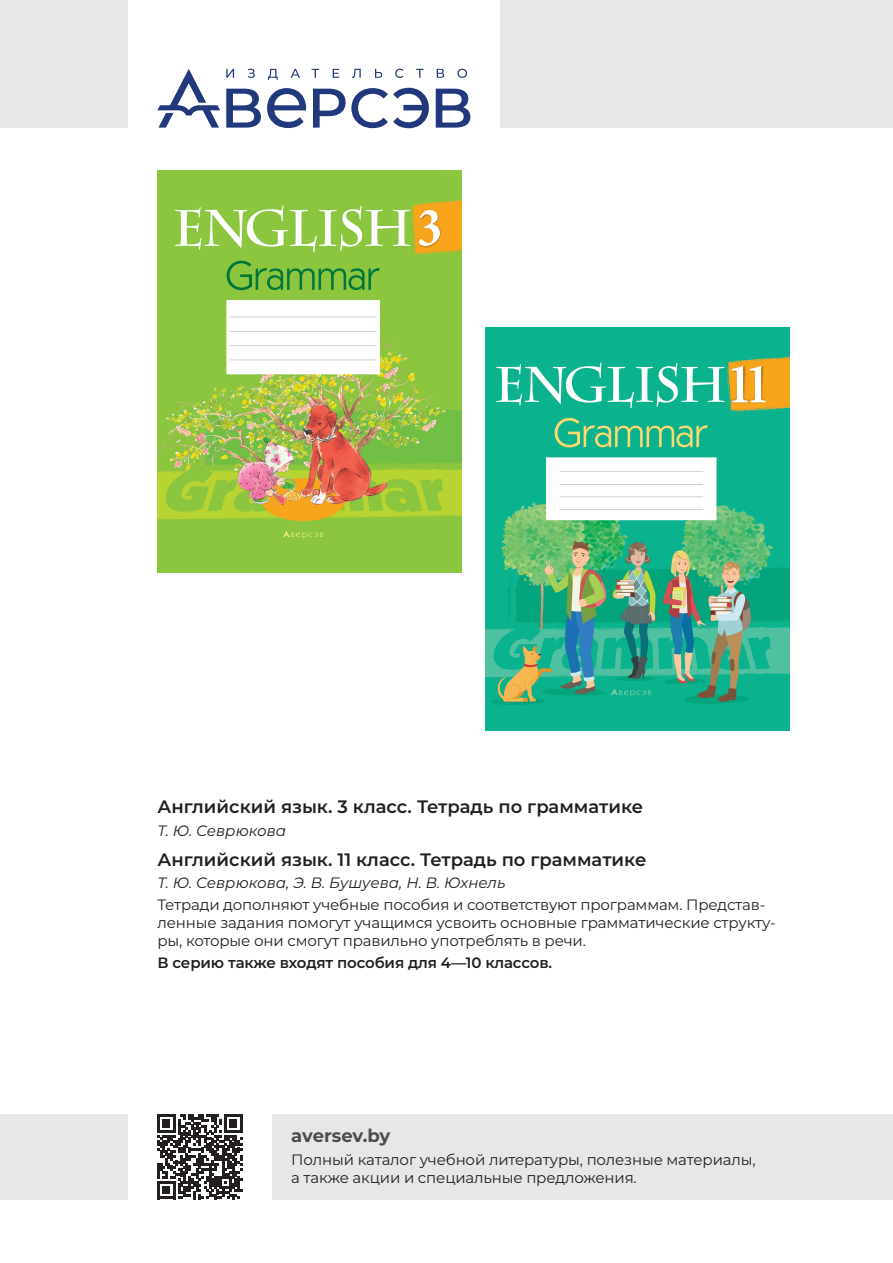
<style>
.page{position:relative;width:893px;height:1263px;background:#fff}
.page>*{position:absolute;margin:0;border:0;box-sizing:border-box;transform-origin:0 0}
.t1{font:600 18px "Montserrat";color:#231f20}
.t2{font:700 18px "Montserrat";letter-spacing:-.01em;color:#4b4c4d}
.t3{font:15px/18px "Montserrat";letter-spacing:-.01em;color:#231f20}
.t4{font:italic 15px "Montserrat";color:#231f20}
.t5{font:600 15px "Montserrat";letter-spacing:-.01em;color:#231f20}
</style>
<div class="page">
<div style="left:500px;top:0;width:393px;height:128px;background:#e6e7e9"></div>
<div style="left:0;top:0;width:128px;height:128px;background:#e6e7e9"></div>
<div style="left:272px;top:1114px;width:621px;height:85px;background:#e6e7e9"></div>
<div style="left:0;top:1114px;width:128px;height:85px;background:#e6e7e9"></div>
<svg style="left:157px;top:1114px;width:85px;height:85px"></svg>
<svg style="left:226px;top:69px;width:8px;height:9px"></svg>
<svg style="left:248px;top:69px;width:7px;height:9px"></svg>
<svg style="left:268px;top:69px;width:10px;height:11px"></svg>
<svg style="left:291px;top:69px;width:9px;height:9px"></svg>
<svg style="left:312px;top:69px;width:7px;height:9px"></svg>
<svg style="left:333px;top:69px;width:6px;height:9px"></svg>
<svg style="left:352px;top:69px;width:9px;height:9px"></svg>
<svg style="left:375px;top:69px;width:7px;height:9px"></svg>
<svg style="left:395px;top:69px;width:8px;height:9px"></svg>
<svg style="left:416px;top:69px;width:7px;height:9px"></svg>
<svg style="left:437px;top:69px;width:7px;height:9px"></svg>
<svg style="left:457px;top:69px;width:10px;height:9px"></svg>
<svg style="left:226px;top:89px;width:35px;height:39px"></svg>
<svg style="left:313px;top:88px;width:116px;height:40px"></svg>
<svg style="left:436px;top:89px;width:34px;height:39px"></svg>
<svg style="left:267px;top:88px;width:39px;height:40px"></svg>
<svg style="left:157px;top:69px;width:63px;height:59px"></svg>
<img style="left:157px;top:170px;width:304px;height:403px">
<img style="left:486px;top:327px;width:304px;height:403px">
<p class="t1" style="left:157px;top:794px;width:487px">Английский язык. 3 класс. Тетрадь по грамматике</p>
<p class="t4" style="left:157px;top:820px;width:130px">Т. Ю. Севрюкова</p>
<p class="t1" style="left:157px;top:846px;width:491px">Английский язык. 11 класс. Тетрадь по грамматике</p>
<p class="t4" style="left:157px;top:872px;width:350px">Т. Ю. Севрюкова, Э. В. Бушуева, Н. В. Юхнель</p>
<p class="t3" style="left:157px;top:895px;width:620px">Тетради дополняют учебные пособия и соответствуют программам. Представ&shy;ленные задания помогут учащимся усвоить основные грамматические структу&shy;ры, которые они смогут правильно употреблять в речи.</p>
<p class="t5" style="left:157px;top:952px;width:396px">В серию также входят пособия для 4—10 классов.</p>
<p class="t2" style="left:291px;top:1123px;width:101px">aversev.by</p>
<p class="t3" style="left:291px;top:1150px;width:466px">Полный каталог учебной литературы, полезные материалы, а также акции и специальные предложения.</p>
</div>
